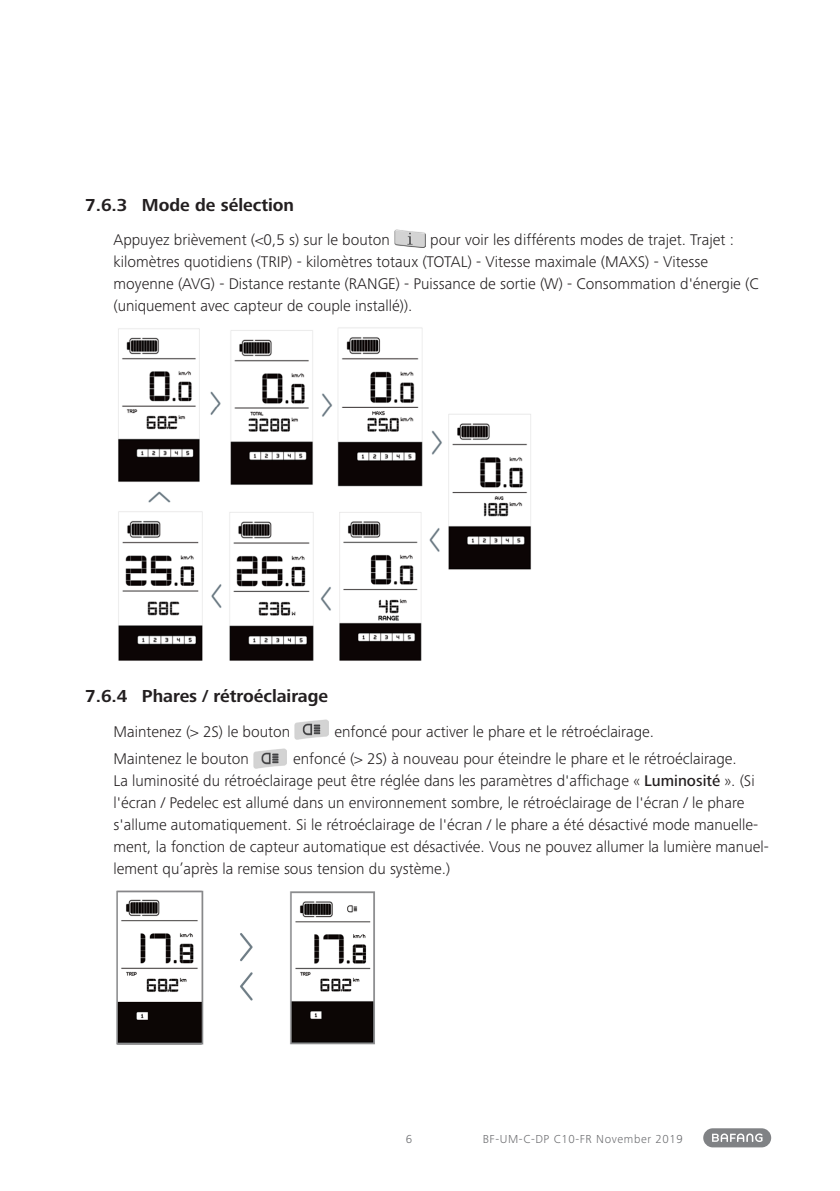
<style>
.page{position:relative;width:840px;height:1191px;background:#fff}
.page>*{position:absolute;margin:0;border:0;box-sizing:border-box;transform-origin:0 0}
.t1{font:700 18px "Frutiger Next Pro";color:#231f20}
.Aufzählung{font:300 16px/22px "Frutiger Next Pro";color:#231f20}
.t2{font:300 12px "Frutiger Next Pro";letter-spacing:.05em;color:#6c6d70}
.s1{font-weight:500}
</style>
<div class="page">
<div style="left:702px;top:1128px;width:68px;height:19px;background:#808285;border-radius:10px"></div>
<svg style="left:712px;top:1133px;width:50px;height:9px"></svg>
<img style="left:394px;top:229px;width:31px;height:19px">
<img style="left:118px;top:327px;width:413px;height:334px">
<img style="left:294px;top:719px;width:34px;height:20px">
<img style="left:253px;top:749px;width:33px;height:19px">
<img style="left:116px;top:890px;width:259px;height:155px">
<p class="t1" style="left:85px;top:195px;width:210px">7.6.3 Mode de sélection</p>
<p class="Aufzählung" style="left:113px;top:228px;width:278px">Appuyez brièvement (&lt;0,5 s) sur le bouton</p>
<p class="Aufzählung" style="left:113px;top:228px;width:646px;text-indent:316px">pour voir les différents modes de trajet. Trajet : kilomètres quotidiens (TRIP) - kilomètres totaux (TOTAL) - Vitesse maximale (MAXS) - Vitesse moyenne (AVG) - Distance restante (RANGE) - Puissance de sortie (W) - Consommation d'énergie (C (uniquement avec capteur de couple installé)).</p>
<p class="t1" style="left:85px;top:685px;width:244px">7.6.4 Phares / rétroéclairage</p>
<p class="Aufzählung" style="left:113px;top:720px;width:178px">Maintenez (&gt; 2S) le bouton</p>
<p class="Aufzählung" style="left:334px;top:720px;width:321px">enfoncé pour activer le phare et le rétroéclairage.</p>
<p class="Aufzählung" style="left:113px;top:748px;width:137px">Maintenez le bouton</p>
<p class="Aufzählung" style="left:113px;top:748px;width:656px;text-indent:179px">enfoncé (&gt; 2S) à nouveau pour éteindre le phare et le rétroéclairage.<br>La luminosité du rétroéclairage peut être réglée dans les paramètres d'affichage « <span class="s1">Luminosité</span> ». (Si l'écran / Pedelec est allumé dans un environnement sombre, le rétroéclairage de l'écran / le phare s'allume automatiquement. Si le rétroéclairage de l'écran / le phare a été désactivé mode manuelle&shy;ment, la fonction de capteur automatique est désactivée. Vous ne pouvez allumer la lumière manuel&shy;lement qu’après la remise sous tension du système.)</p>
<p class="t2" style="left:405px;top:1132px;width:8px">6</p>
<p class="t2" style="left:482px;top:1132px;width:201px">BF-UM-C-DP C10-FR November 2019</p>
</div>
